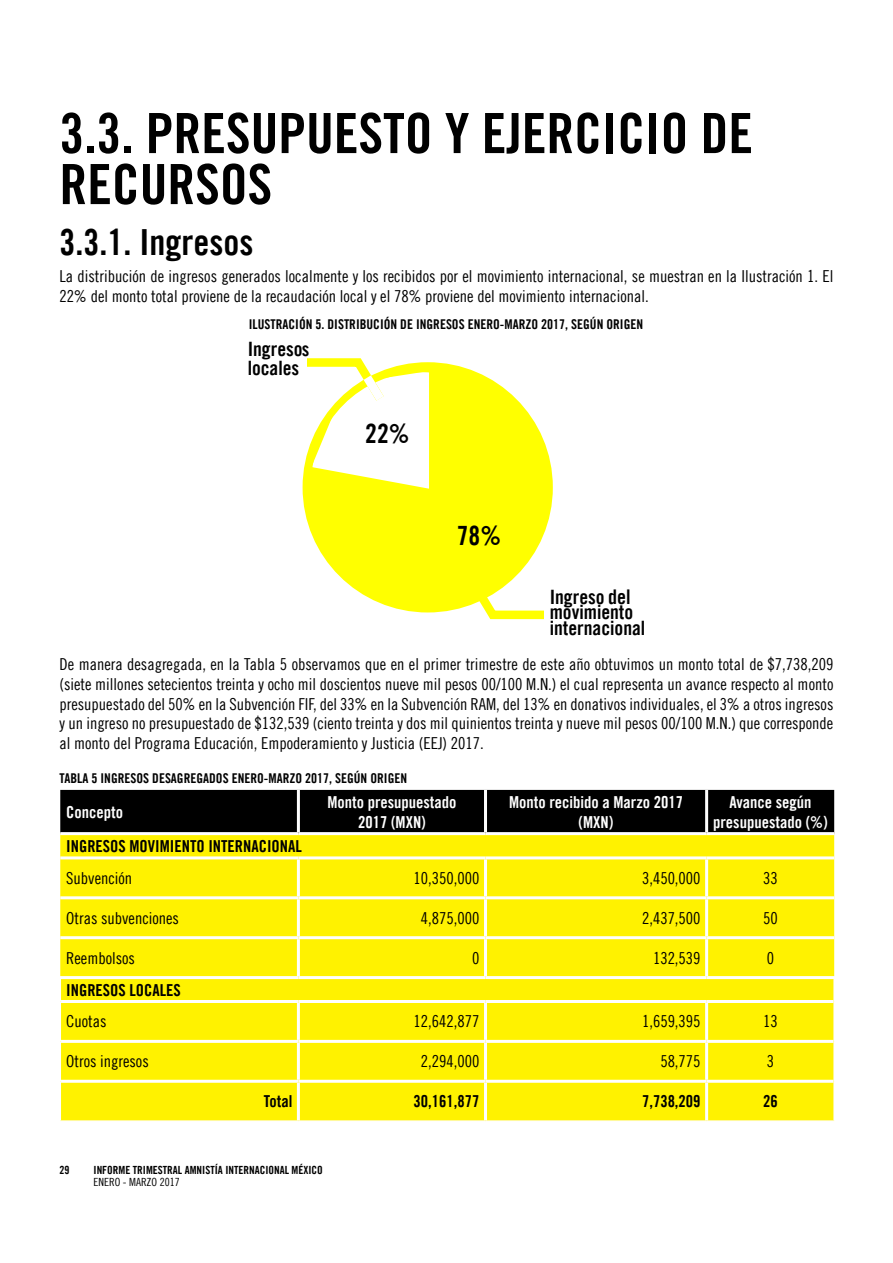
<style>
.page{position:relative;width:893px;height:1263px;background:#fff}
.page>*{position:absolute;margin:0;border:0;box-sizing:border-box;transform-origin:0 0}
.t1{font:55.5px/51px "Amnesty Trade Gothic Bd Cn 20";color:#000}
.t2{font:36px "Amnesty Trade Gothic Bd Cn 20";color:#000}
.t3{font:26.55px "Amnesty Trade Gothic Bd Cn 20";color:#000}
.t4{font:19.8px/15.8px "Amnesty Trade Gothic Bd Cn 20";color:#000}
.t5{font:16.5px/19.8px "Amnesty Trade Gothic Cn 18";color:#000}
.t6{font:16.5px/19.8px "Amnesty Trade Gothic Bd Cn 20";color:#fff;text-align:center}
.t7{font:16.5px "Amnesty Trade Gothic Bd Cn 20";color:#000}
.t8{font:13.5px "Amnesty Trade Gothic Bd Cn 20";color:#000}
.t9{font:11.25px "Amnesty Trade Gothic Bd Cn 20";color:#000}
.t10{font:11.25px "Amnesty Trade Gothic Cn 18";color:#000}
.s1{font-size:19.5px}
.s2{font-size:20.25px}
</style>
<div class="page">
<div style="left:60px;top:790px;width:774px;height:42px;background:#000"></div>
<div style="left:60px;top:835px;width:774px;height:165px;background:#fff200"></div>
<div style="left:61px;top:1003px;width:772px;height:117px;background:#fff200"></div>
<hr style="left:297px;top:790px;width:3px;height:42px;background:#fff">
<hr style="left:484px;top:790px;width:3px;height:42px;background:#fff">
<hr style="left:705px;top:790px;width:3px;height:42px;background:#fff">
<hr style="left:60px;top:856px;width:238px;height:3px;background:#fff">
<hr style="left:298px;top:856px;width:187px;height:3px;background:#fff">
<hr style="left:297px;top:859px;width:3px;height:37px;background:#fff">
<hr style="left:485px;top:856px;width:222px;height:3px;background:#fff">
<hr style="left:484px;top:859px;width:3px;height:37px;background:#fff">
<hr style="left:707px;top:856px;width:127px;height:3px;background:#fff">
<hr style="left:705px;top:859px;width:3px;height:37px;background:#fff">
<hr style="left:60px;top:896px;width:238px;height:3px;background:#fff">
<hr style="left:298px;top:896px;width:187px;height:3px;background:#fff">
<hr style="left:297px;top:899px;width:3px;height:37px;background:#fff">
<hr style="left:485px;top:896px;width:222px;height:3px;background:#fff">
<hr style="left:484px;top:899px;width:3px;height:37px;background:#fff">
<hr style="left:707px;top:896px;width:127px;height:3px;background:#fff">
<hr style="left:705px;top:899px;width:3px;height:37px;background:#fff">
<hr style="left:60px;top:936px;width:238px;height:3px;background:#fff">
<hr style="left:298px;top:936px;width:187px;height:3px;background:#fff">
<hr style="left:297px;top:939px;width:3px;height:37px;background:#fff">
<hr style="left:485px;top:936px;width:222px;height:3px;background:#fff">
<hr style="left:484px;top:939px;width:3px;height:37px;background:#fff">
<hr style="left:707px;top:936px;width:127px;height:3px;background:#fff">
<hr style="left:705px;top:939px;width:3px;height:37px;background:#fff">
<hr style="left:60px;top:976px;width:238px;height:3px;background:#fff">
<hr style="left:298px;top:976px;width:187px;height:3px;background:#fff">
<hr style="left:485px;top:976px;width:222px;height:3px;background:#fff">
<hr style="left:707px;top:976px;width:128px;height:3px;background:#fff">
<svg style="left:60px;top:979px;width:1px;height:21px"></svg>
<hr style="left:833px;top:979px;width:2px;height:22px;background:#fff">
<hr style="left:297px;top:1003px;width:3px;height:37px;background:#fff">
<hr style="left:484px;top:1003px;width:3px;height:37px;background:#fff">
<hr style="left:705px;top:1003px;width:3px;height:37px;background:#fff">
<hr style="left:61px;top:1040px;width:237px;height:3px;background:#fff">
<hr style="left:298px;top:1040px;width:187px;height:3px;background:#fff">
<hr style="left:297px;top:1043px;width:3px;height:37px;background:#fff">
<hr style="left:485px;top:1040px;width:222px;height:3px;background:#fff">
<hr style="left:484px;top:1043px;width:3px;height:37px;background:#fff">
<hr style="left:707px;top:1040px;width:126px;height:3px;background:#fff">
<hr style="left:705px;top:1043px;width:3px;height:37px;background:#fff">
<hr style="left:61px;top:1080px;width:237px;height:3px;background:#fff">
<hr style="left:298px;top:1080px;width:187px;height:3px;background:#fff">
<hr style="left:297px;top:1083px;width:3px;height:37px;background:#fff">
<hr style="left:485px;top:1080px;width:222px;height:3px;background:#fff">
<hr style="left:484px;top:1083px;width:3px;height:37px;background:#fff">
<hr style="left:707px;top:1080px;width:126px;height:3px;background:#fff">
<hr style="left:705px;top:1083px;width:3px;height:37px;background:#fff">
<svg style="left:302px;top:358px;width:250px;height:262px"></svg>
<svg style="left:311px;top:366px;width:118px;height:123px"></svg>
<h1 class="t1" style="left:60px;top:107px;width:695px">3.3. PRESUPUESTO Y EJERCICIO DE<br>RECURSOS</h1>
<h2 class="t2" style="left:60px;top:220px;width:195px">3.3.1. Ingresos</h2>
<p class="t5" style="left:60px;top:266px;width:775px">La distribución de ingresos generados localmente y los recibidos por el movimiento internacional, se muestran en la Ilustración 1. El<br>22% del monto total proviene de la recaudación local y el 78% proviene del movimiento internacional.</p>
<p class="t8" style="left:249px;top:316px;width:396px">ILUSTRACIÓN 5. DISTRIBUCIÓN DE INGRESOS ENERO-MARZO 2017, SEGÚN ORIGEN</p>
<p class="t4" style="left:248px;top:340px;width:63px;line-height:18.5px">Ingreso<span class="s1">s </span>locales</p>
<h3 class="t3" style="left:365px;top:418px;width:46px">22%</h3>
<h3 class="t3" style="left:457px;top:520px;width:46px">78%</h3>
<p class="t4" style="left:550px;top:588px;width:97px">Ingreso <span class="s2">del </span>movimiento internacional</p>
<p class="t5" style="left:60px;top:654px;width:775px;text-align:justify">De manera desagregada, en la Tabla 5 observamos que en el primer trimestre de este año obtuvimos un monto total de $7,738,209 (siete millones setecientos treinta y ocho mil doscientos nueve mil pesos 00/100 M.N.) el cual representa un avance respecto al monto presupuestado del 50% en la Subvención FIF, del 33% en la Subvención RAM, del 13% en donativos individuales, el 3% a otros ingresos y un ingreso no presupuestado de $132,539 (ciento treinta y dos mil quinientos treinta y nueve mil pesos 00/100 M.N.) que corresponde al monto del Programa Educación, Empoderamiento y Justicia (EEJ) 2017.</p>
<p class="t8" style="left:60px;top:770px;width:349px">TABLA 5 INGRESOS DESAGREGADOS ENERO-MARZO 2017, SEGÚN ORIGEN</p>
<p class="t6" style="left:66px;top:802px;width:58px">Concepto</p>
<p class="t6" style="left:327px;top:792px;width:131px">Monto presupuestado<br>2017 (MXN)</p>
<p class="t6" style="left:509px;top:792px;width:176px">Monto recibido a Marzo 2017 (MXN)</p>
<p class="t6" style="left:713px;top:792px;width:116px">Avance según presupuestado (%)</p>
<p class="t7" style="left:66px;top:836px;width:237px">INGRESOS MOVIMIENTO INTERNACIONAL</p>
<p class="t5" style="left:66px;top:868px;width:67px">Subvención</p>
<p class="t5" style="left:414px;top:868px;width:67px">10,350,000</p>
<p class="t5" style="left:642px;top:868px;width:60px">3,450,000</p>
<p class="t5" style="left:763px;top:868px;width:16px">33</p>
<p class="t5" style="left:66px;top:908px;width:114px">Otras subvenciones</p>
<p class="t5" style="left:421px;top:908px;width:60px">4,875,000</p>
<p class="t5" style="left:642px;top:908px;width:60px">2,437,500</p>
<p class="t5" style="left:763px;top:908px;width:16px">50</p>
<p class="t5" style="left:66px;top:948px;width:70px">Reembolsos</p>
<p class="t5" style="left:472px;top:948px;width:9px">0</p>
<p class="t5" style="left:653px;top:948px;width:49px">132,539</p>
<p class="t5" style="left:767px;top:948px;width:9px">0</p>
<p class="t7" style="left:66px;top:979px;width:116px">INGRESOS LOCALES</p>
<p class="t5" style="left:66px;top:1011px;width:42px">Cuotas</p>
<p class="t5" style="left:414px;top:1011px;width:67px">12,642,877</p>
<p class="t5" style="left:642px;top:1011px;width:60px">1,659,395</p>
<p class="t5" style="left:763px;top:1011px;width:16px">13</p>
<p class="t5" style="left:66px;top:1051px;width:84px">Otros ingresos</p>
<p class="t5" style="left:421px;top:1051px;width:60px">2,294,000</p>
<p class="t5" style="left:660px;top:1051px;width:42px">58,775</p>
<p class="t5" style="left:767px;top:1051px;width:9px">3</p>
<p class="t7" style="left:264px;top:1091px;width:30px">Total</p>
<p class="t7" style="left:414px;top:1091px;width:67px">30,161,877</p>
<p class="t7" style="left:642px;top:1091px;width:60px">7,738,209</p>
<p class="t7" style="left:763px;top:1091px;width:16px">26</p>
<p class="t9" style="left:60px;top:1163px;width:11px">29</p>
<p class="t9" style="left:94px;top:1163px;width:231px">INFORME TRIMESTRAL AMNISTÍA INTERNACIONAL MÉXICO</p>
<p class="t10" style="left:94px;top:1176px;width:88px">ENERO - MARZO 2017</p>
</div>
